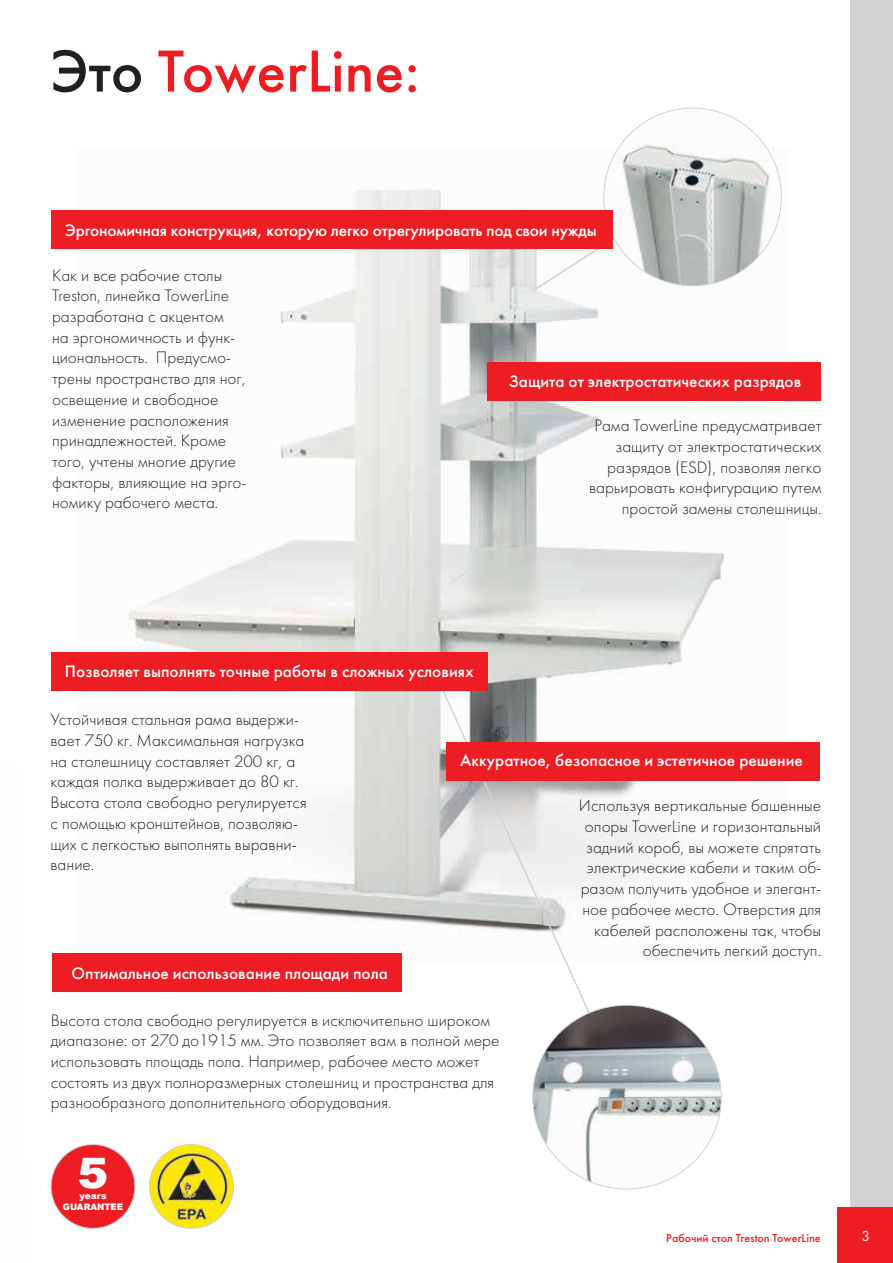
<style>
.page{position:relative;width:893px;height:1263px;background:#fff}
.page>*{position:absolute;margin:0;border:0;box-sizing:border-box;transform-origin:0 0}
.t1{font:500 61.5px "Futura";color:#ee1d23}
.t2{font:900 42px "Arial";color:#fff;scale:1.1 1}
.t3{font:300 17.25px/20.7px "Futura";color:#231f20}
.t4{font:500 17.25px "Futura";color:#fff}
.t5{font:15px "Futura";color:#fff}
.t6{font:500 12px "Futura";color:#ee1d23}
.t7{font:900 9px/10.8px "Arial";color:#fff;text-align:center}
.s1{color:#231f20}
</style>
<div class="page">
<img style="left:78px;top:186px;width:711px;height:739px">
<svg style="left:534px;top:200px;width:139px;height:91px"></svg>
<svg style="left:439px;top:683px;width:175px;height:322px"></svg>
<img style="left:533px;top:1005px;width:188px;height:184px">
<img style="left:604px;top:112px;width:177px;height:174px">
<div style="left:850px;top:0;width:43px;height:1263px;background:#d1d2d4"></div>
<div style="left:838px;top:1208px;width:55px;height:55px;background:#ee1d23"></div>
<div style="left:51px;top:211px;width:562px;height:38px;background:#ee1d23"></div>
<div style="left:488px;top:362px;width:333px;height:39px;background:#ee1d23"></div>
<div style="left:52px;top:953px;width:350px;height:39px;background:#ee1d23"></div>
<div style="left:51px;top:652px;width:437px;height:38px;background:#ee1d23"></div>
<div style="left:446px;top:742px;width:374px;height:38px;background:#ee1d23"></div>
<div style="left:51px;top:1144px;width:84px;height:84px;background:#ee1d23;border-radius:50%"></div>
<img style="left:150px;top:1144px;width:83px;height:84px">
<h1 class="t1" style="left:50px;top:34px;width:371px"><span class="s1">Это</span> TowerLine:</h1>
<p class="t4" style="left:65px;top:220px;width:533px">Эргономичная конструкция, которую легко отрегулировать под свои нужды</p>
<p class="t3" style="left:52px;top:265px;width:196px">Как и все рабочие столы<br>Treston, линейка TowerLine разработана с акцентом<br>на эргономичность и функ&shy;циональность. Предусмо&shy;трены пространство для ног, освещение и свободное изменение расположения принадлежностей. Кроме того, учтены многие другие факторы, влияющие на эрго&shy;номику рабочего места.</p>
<p class="t4" style="left:509px;top:371px;width:294px">Защита от электростатических разрядов</p>
<p class="t3" style="left:589px;top:415px;width:234px;text-align:right">Рама TowerLine предусматривает защиту от электростатических разрядов (ESD), позволяя легко варьировать конфигурацию путем простой замены столешницы.</p>
<p class="t4" style="left:65px;top:661px;width:410px">Позволяет выполнять точные работы в сложных условиях</p>
<p class="t3" style="left:50px;top:709px;width:258px">Устойчивая стальная рама выдержи&shy;вает 750 кг. Максимальная нагрузка на столешницу составляет 200 кг, а каждая полка выдерживает до 80 кг.<br>Высота стола свободно регулируется с помощью кронштейнов, позволяю&shy;щих с легкостью выполнять выравни&shy;вание.</p>
<p class="t4" style="left:72px;top:962px;width:318px">Оптимальное использование площади пола</p>
<p class="t4" style="left:460px;top:750px;width:344px">Аккуратное, безопасное и эстетичное решение</p>
<p class="t3" style="left:579px;top:795px;width:244px;text-align:right">Используя вертикальные башенные опоры TowerLine и горизонтальный задний короб, вы можете спрятать электрические кабели и таким об&shy;разом получить удобное и элегант&shy;ное рабочее место. Отверстия для кабелей расположены так, чтобы обеспечить легкий доступ.</p>
<p class="t3" style="left:51px;top:1009px;width:450px">Высота стола свободно регулируется в исключительно широком диапазоне: от 270 до1915 мм. Это позволяет вам в полной мере использовать площадь пола. Например, рабочее место может состоять из двух полноразмерных столешниц и пространства для разнообразного дополнительного оборудования.</p>
<h2 class="t2" style="left:78px;top:1143px;width:30px">5</h2>
<p class="t7" style="left:63px;top:1190px;width:62px">years<br>GUARANTEE</p>
<p class="t6" style="left:666px;top:1231px;width:156px">Рабочий стол Treston TowerLine</p>
<p class="t5" style="left:861px;top:1227px;width:10px">3</p>
</div>
